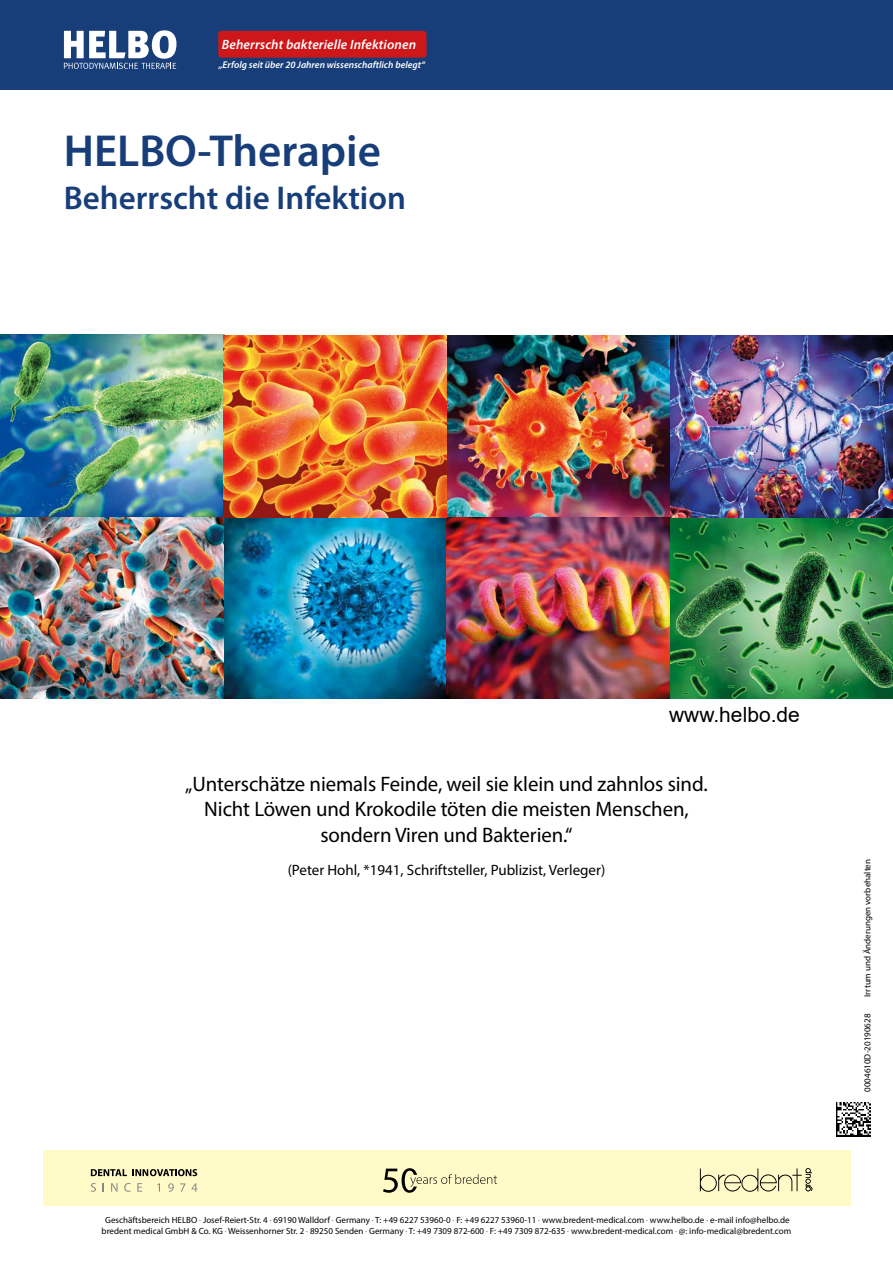
<style>
.page{position:relative;width:893px;height:1263px;background:#fff}
.page>*{position:absolute;margin:0;border:0;box-sizing:border-box;transform-origin:0 0}
.t1{font:600 45px "Myriad Pro";color:#183e7a}
.t2{font:600 33px "Myriad Pro";color:#183e7a}
.t3{font:21px/25.2px "Myriad Pro";letter-spacing:-.005em;color:#000;text-align:center}
.t4{font:21px "Arial";color:#000}
.t5{font:15px "Myriad Pro";color:#000}
.t6{font:italic 600 13.5px "Myriad Pro";letter-spacing:.01em;color:#fff}
.t7{font:italic 600 9.75px "Myriad Pro";color:#fff}
.t8{font:9px/10.8px "Myriad Pro";color:#000;text-align:center}
.s1{color:#646363}
</style>
<div class="page">
<div style="left:43px;top:1150px;width:807px;height:55px;background:#fffac7"></div>
<svg style="left:700px;top:1168px;width:112px;height:24px"></svg>
<svg style="left:91px;top:1169px;width:106px;height:7px"></svg>
<svg style="left:91px;top:1183px;width:5px;height:9px"></svg>
<svg style="left:111px;top:1183px;width:6px;height:8px"></svg>
<svg style="left:124px;top:1183px;width:7px;height:9px"></svg>
<svg style="left:137px;top:1183px;width:5px;height:8px"></svg>
<svg style="left:157px;top:1183px;width:3px;height:8px"></svg>
<svg style="left:168px;top:1183px;width:6px;height:9px"></svg>
<svg style="left:180px;top:1183px;width:5px;height:8px"></svg>
<svg style="left:191px;top:1183px;width:6px;height:8px"></svg>
<svg style="left:383px;top:1168px;width:114px;height:25px"></svg>
<img style="left:0;top:335px;width:893px;height:363px">
<div style="left:0;top:0;width:893px;height:89px;background:#183e7a"></div>
<img style="left:836px;top:1102px;width:34px;height:34px">
<div style="left:218px;top:31px;width:208px;height:27px;background:#cd1719;border-radius:3px"></div>
<svg style="left:64px;top:30px;width:112px;height:39px"></svg>
<h3 class="t6" style="left:222px;top:39px;width:196px">Beherrscht bakterielle Infektionen</h3>
<p class="t7" style="left:219px;top:61px;width:208px">„Erfolg seit über 20 Jahren wissenschaftlich belegt“</p>
<h1 class="t1" style="left:64px;top:133px;width:319px">HELBO-Therapie</h1>
<h2 class="t2" style="left:64px;top:186px;width:344px">Beherrscht die Infektion</h2>
<h3 class="t4" style="left:669px;top:702px;width:132px">www.helbo.de</h3>
<h3 class="t3" style="left:185px;top:772px;width:524px">„Unterschätze niemals Feinde, weil sie klein und zahnlos sind.<br>Nicht Löwen und Krokodile töten die meisten Menschen, sondern Viren und Bakterien.“</h3>
<h3 class="t5" style="left:288px;top:863px;width:319px">(Peter Hohl, *1941, Schriftsteller, Publizist, Verleger)</h3>
<p class="t8" style="left:102px;top:1215px;width:691px">Geschäftsbereich HELBO <span class="s1">·</span> Josef-Reiert-Str. 4 <span class="s1">·</span> 69190 Walldorf <span class="s1">·</span> Germany <span class="s1">·</span> T: +49 6227 53960-0 <span class="s1">·</span> F: +49 6227 53960-11 <span class="s1">·</span> www.bredent-medical.com <span class="s1">·</span> www.helbo.de <span class="s1">·</span> e-mail info@helbo.de bredent medical GmbH &amp; Co. KG <span class="s1">·</span> Weissenhorner Str. 2 <span class="s1">·</span> 89250 Senden <span class="s1">·</span> Germany <span class="s1">·</span> T: +49 7309 872-600 <span class="s1">·</span> F: +49 7309 872-635 <span class="s1">·</span> www.bredent-medical.com <span class="s1">·</span> @: info-medical@bredent.com</p>
<p class="t8" style="left:862px;top:997px;width:139px;rotate:-90deg">Irrtum und Änderungen vorbehalten</p>
<p class="t8" style="left:862px;top:1092px;width:80px;rotate:-90deg">0004610D-20190628</p>
</div>
